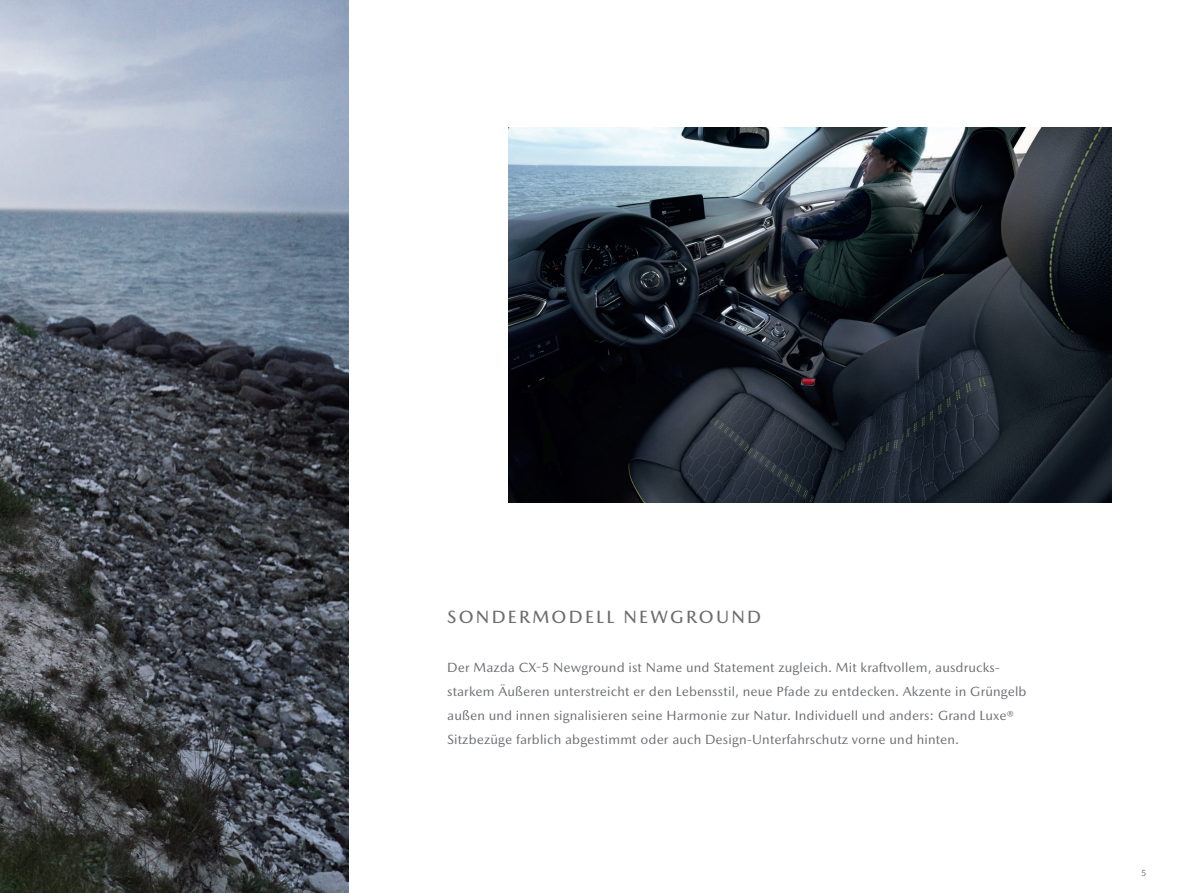
<style>
.page{position:relative;width:1191px;height:893px;background:#fff}
.page>*{position:absolute;margin:0;border:0;box-sizing:border-box;transform-origin:0 0}
.Innenteil_HL_Copy{font:500 18px "Mazda Type";letter-spacing:.125em;color:#6c6d70}
.Innenteil_Copy{font:13.5px/24px "Mazda Type";letter-spacing:.01em;color:#6c6d70}
.t1{font:9px "Mazda Type";color:#6c6d70}
</style>
<div class="page">
<img style="left:508px;top:128px;width:604px;height:374px">
<img style="left:0;top:0;width:349px;height:893px">
<p class="Innenteil_HL_Copy" style="left:447px;top:607px;width:315px">SONDERMODELL NEWGROUND</p>
<p class="Innenteil_Copy" style="left:447px;top:656px;width:581px">Der Mazda CX-5 Newground ist Name und Statement zugleich. Mit kraftvollem, ausdrucks&shy;starkem Äußeren unterstreicht er den Lebensstil, neue Pfade zu entdecken. Akzente in Grüngelb außen und innen signalisieren seine Harmonie zur Natur. Individuell und anders: Grand Luxe® Sitzbezüge farblich abgestimmt oder auch Design-Unterfahrschutz vorne und hinten.</p>
<p class="t1" style="left:1141px;top:868px;width:7px">5</p>
</div>
